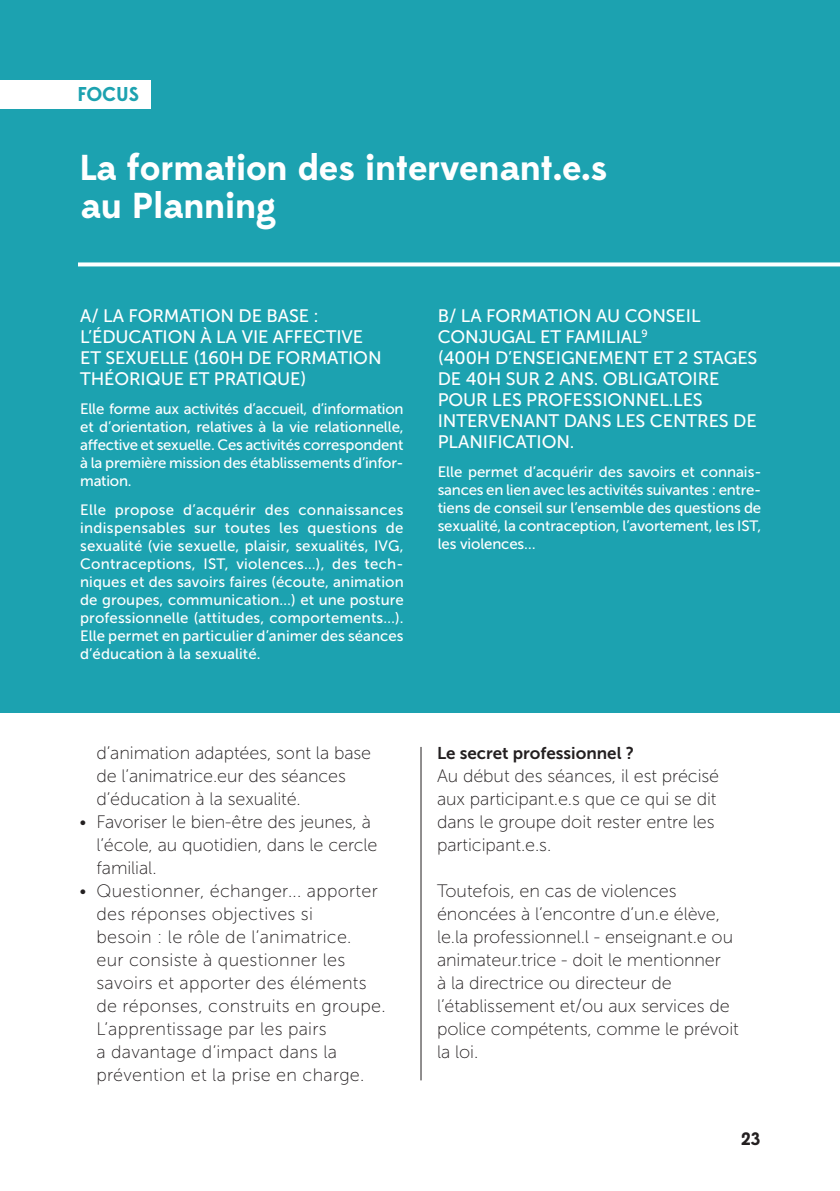
<style>
.page{position:relative;width:840px;height:1191px;background:#fff}
.page>*{position:absolute;margin:0;border:0;box-sizing:border-box;transform-origin:0 0}
.t1{font:700 36px/38px "Edmondsans";letter-spacing:-.01em;color:#fff}
.t2{font:700 20px "Edmondsans";letter-spacing:-.01em;color:#1ca2b0}
.t3{font:18px/23px "Museo Sans 100";letter-spacing:-.005em;color:#231f20}
.t4{font:18px/21px "Museo Sans 500";letter-spacing:-.005em;color:#fff}
.t5{font:18px/23px "Museo Sans 100";letter-spacing:.015em;color:#231f20}
.t6{font:700 18px "Edmondsans";color:#231f20}
.t7{font:17px "Museo Sans 700";color:#231f20}
.t8{font:15px/18px "Museo Sans 500";letter-spacing:-.01em;color:#fff;text-align:justify}
</style>
<div class="page">
<div style="left:0;top:0;width:839px;height:713px;background:#1ca2b0"></div>
<hr style="left:420px;top:747px;width:1px;height:333px;background:#231f20">
<div style="left:0;top:80px;width:150px;height:29px;background:#fff"></div>
<svg style="left:78px;top:262px;width:761px;height:4px;background:#e4f4f5"></svg>
<h2 class="t2" style="left:78px;top:82px;width:62px">FOCUS</h2>
<h1 class="t1" style="left:80px;top:149px;width:528px">La formation des intervenant.e.s au Planning</h1>
<p class="t4" style="left:80px;top:305px;width:303px">A/ LA FORMATION DE BASE :<br>L’ÉDUCATION À LA VIE AFFECTIVE<br>ET SEXUELLE (160H DE FORMATION<br>THÉORIQUE ET PRATIQUE)</p>
<p class="t8" style="left:80px;top:400px;width:325px">Elle forme aux activités d’accueil, d’information et d’orientation, relatives à la vie relationnelle, affective et sexuelle. Ces activités correspondent à la première mission des établissements d’infor&shy;mation.</p>
<p class="t8" style="left:80px;top:501px;width:325px">Elle propose d’acquérir des connaissances indispensables sur toutes les questions de sexualité (vie sexuelle, plaisir, sexualités, IVG, Contraceptions, IST, violences…), des tech&shy;niques et des savoirs faires (écoute, animation de groupes, communication…) et une posture professionnelle (attitudes, comportements…).<br>Elle permet en particulier d’animer des séances d’éducation à la sexualité.</p>
<p class="t4" style="left:437px;top:305px;width:321px">B/ LA FORMATION AU CONSEIL<br>CONJUGAL ET FAMILIAL<sup>9<br></sup>(400H D’ENSEIGNEMENT ET 2 STAGES<br>DE 40H SUR 2 ANS. OBLIGATOIRE<br>POUR LES PROFESSIONNEL.LES<br>INTERVENANT DANS LES CENTRES DE<br>PLANIFICATION.</p>
<p class="t8" style="left:437px;top:463px;width:325px">Elle permet d’acquérir des savoirs et connais&shy;sances en lien avec les activités suivantes : entre&shy;tiens de conseil sur l’ensemble des questions de sexualité, la contraception, l’avortement, les IST, les violences…</p>
<p class="t3" style="left:96px;top:741px;width:276px">d’animation adaptées, sont la base de l’animatrice.eur des séances d’éducation à la sexualité.</p>
<p class="t3" style="left:96px;top:810px;width:282px;text-indent:-17px">• Favoriser le bien-être des jeunes, à l’école, au quotidien, dans le cercle familial.</p>
<p class="t5" style="left:96px;top:879px;width:290px;text-indent:-17px">• Questionner, échanger... apporter des réponses objectives si<br>besoin : le rôle de l’animatrice.<br>eur consiste à questionner les savoirs et apporter des éléments de réponses, construits en groupe.<br>L’apprentissage par les pairs<br>a davantage d’impact dans la prévention et la prise en charge.</p>
<p class="t7" style="left:437px;top:743px;width:198px">Le secret professionnel ?</p>
<p class="t3" style="left:437px;top:764px;width:283px">Au début des séances, il est précisé aux participant.e.s que ce qui se dit dans le groupe doit rester entre les participant.e.s.</p>
<p class="t3" style="left:437px;top:879px;width:303px">Toutefois, en cas de violences énoncées à l’encontre d’un.e élève, le.la professionnel.l - enseignant.e ou animateur.trice - doit le mentionner<br>à la directrice ou directeur de l’établissement et/ou aux services de police compétents, comme le prévoit la loi.</p>
<p class="t6" style="left:740px;top:1127px;width:21px">23</p>
</div>
